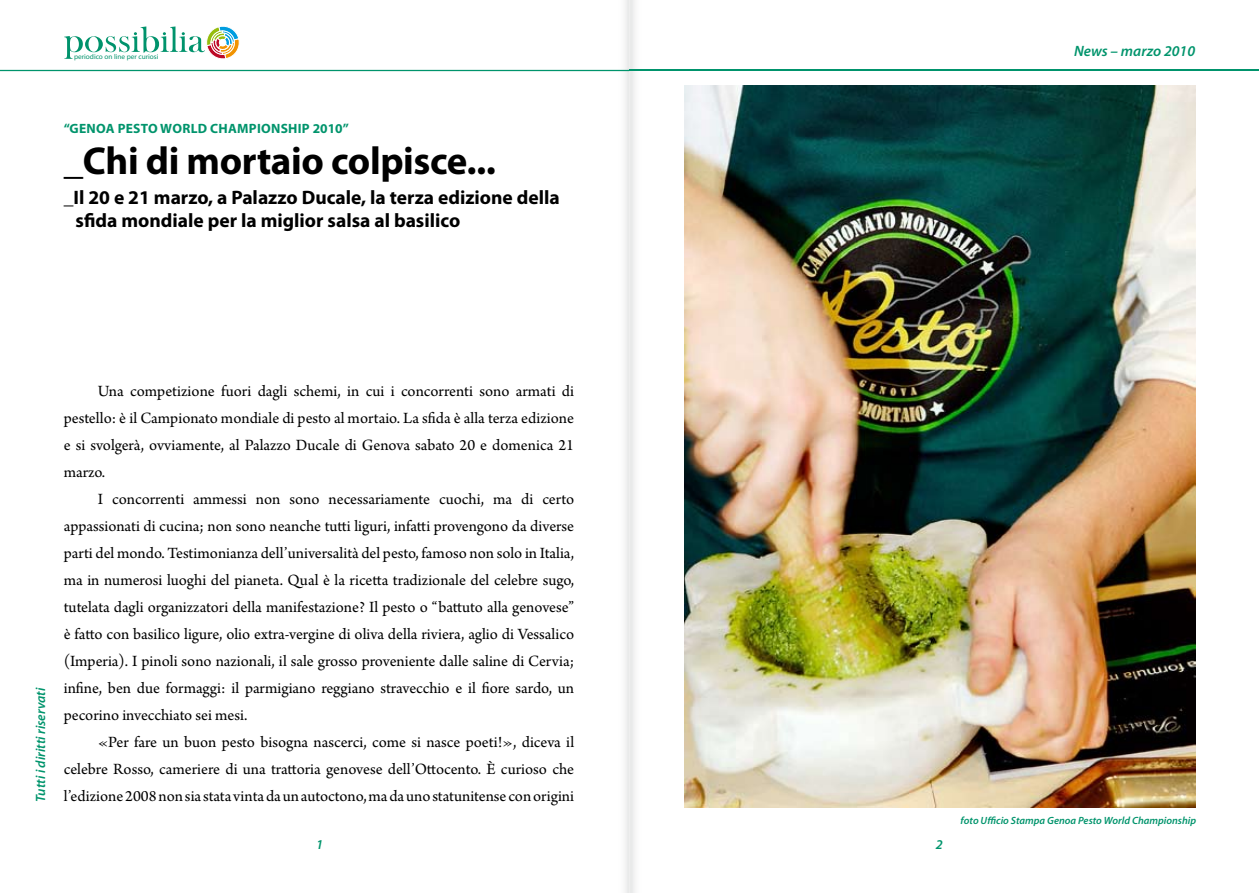
<style>
.page{position:relative;width:1259px;height:893px;background:#fff}
.page>*{position:absolute;margin:0;border:0;box-sizing:border-box;transform-origin:0 0}
.t1{font:700 39px "Myriad Pro";letter-spacing:-.01em;color:#000}
.t2{font:700 19.5px/23.4px "Myriad Pro";color:#000}
.t3{font:16.5px/27px "Arno Pro";letter-spacing:-.005em;color:#000;text-align:justify}
.t4{font:italic 600 15px "Myriad Pro";color:#00946c}
.t5{font:700 13.5px "Myriad Pro";letter-spacing:.02em;color:#00946c}
.t6{font:italic 600 13.5px "Myriad Pro";color:#00946c}
.t7{font:italic 600 10.5px "Myriad Pro";color:#00946c}
.t8{font:500 7.05px "Itc Kabel";color:#00936c}
</style>
<div class="page">
<svg style="left:0;top:70px;width:629px;height:1px"></svg>
<svg style="left:65px;top:26px;width:175px;height:33px"></svg>
<hr style="left:629px;top:70px;width:630px;height:1px;background:#00946c">
<img style="left:685px;top:85px;width:510px;height:723px">
<p class="t8" style="left:74px;top:52px;width:86px">periodico on line per curiosi</p>
<p class="t5" style="left:64px;top:120px;width:286px">“genoa pesto world championship 2010”</p>
<h1 class="t1" style="left:64px;top:135px;width:434px">_Chi di mortaio colpisce...</h1>
<p class="t2" style="left:76px;top:185px;width:486px;text-indent:-12px">_Il 20 e 21 marzo, a Palazzo Ducale, la terza edizione della sfida mondiale per la miglior salsa al basilico</p>
<p class="t4" style="left:1074px;top:41px;width:122px">News – marzo 2010</p>
<p class="t6" style="left:32px;top:801px;width:116px;rotate:-90deg">Tutti i diritti riservati</p>
<p class="t3" style="left:64px;top:378px;width:512px;text-indent:34px">Una competizione fuori dagli schemi, in cui i concorrenti sono armati di pestello: è il Campionato mondiale di pesto al mortaio. La sfida è alla terza edizione e si svolgerà, ovviamente, al Palazzo Ducale di Genova sabato 20 e domenica 21 marzo.</p>
<p class="t3" style="left:64px;top:486px;width:512px;text-indent:34px">I concorrenti ammessi non sono necessariamente cuochi, ma di certo appassionati di cucina; non sono neanche tutti liguri, infatti provengono da diverse parti del mondo. Testimonianza dell’universalità del pesto, famoso non solo in Italia, ma in numerosi luoghi del pianeta. Qual è la ricetta tradizionale del celebre sugo, tutelata dagli organizzatori della manifestazione? Il pesto o “battuto alla genovese” è fatto con basilico ligure, olio extra-vergine di oliva della riviera, aglio di Vessalico (Imperia). I pinoli sono nazionali, il sale grosso proveniente dalle saline di Cervia; infine, ben due formaggi: il parmigiano reggiano stravecchio e il fiore sardo, un pecorino invecchiato sei mesi.</p>
<p class="t3" style="left:64px;top:729px;width:512px;text-indent:34px">«Per fare un buon pesto bisogna nascerci, come si nasce poeti!», diceva il celebre Rosso, cameriere di una trattoria genovese dell’Ottocento. È curioso che l’edizione 2008 non sia stata vinta da un autoctono, ma da uno statunitense con origini</p>
<p class="t6" style="left:316px;top:836px;width:9px">1</p>
<p class="t6" style="left:936px;top:836px;width:9px">2</p>
<p class="t7" style="left:960px;top:814px;width:237px">foto Ufficio Stampa Genoa Pesto World Championship</p>
</div>
